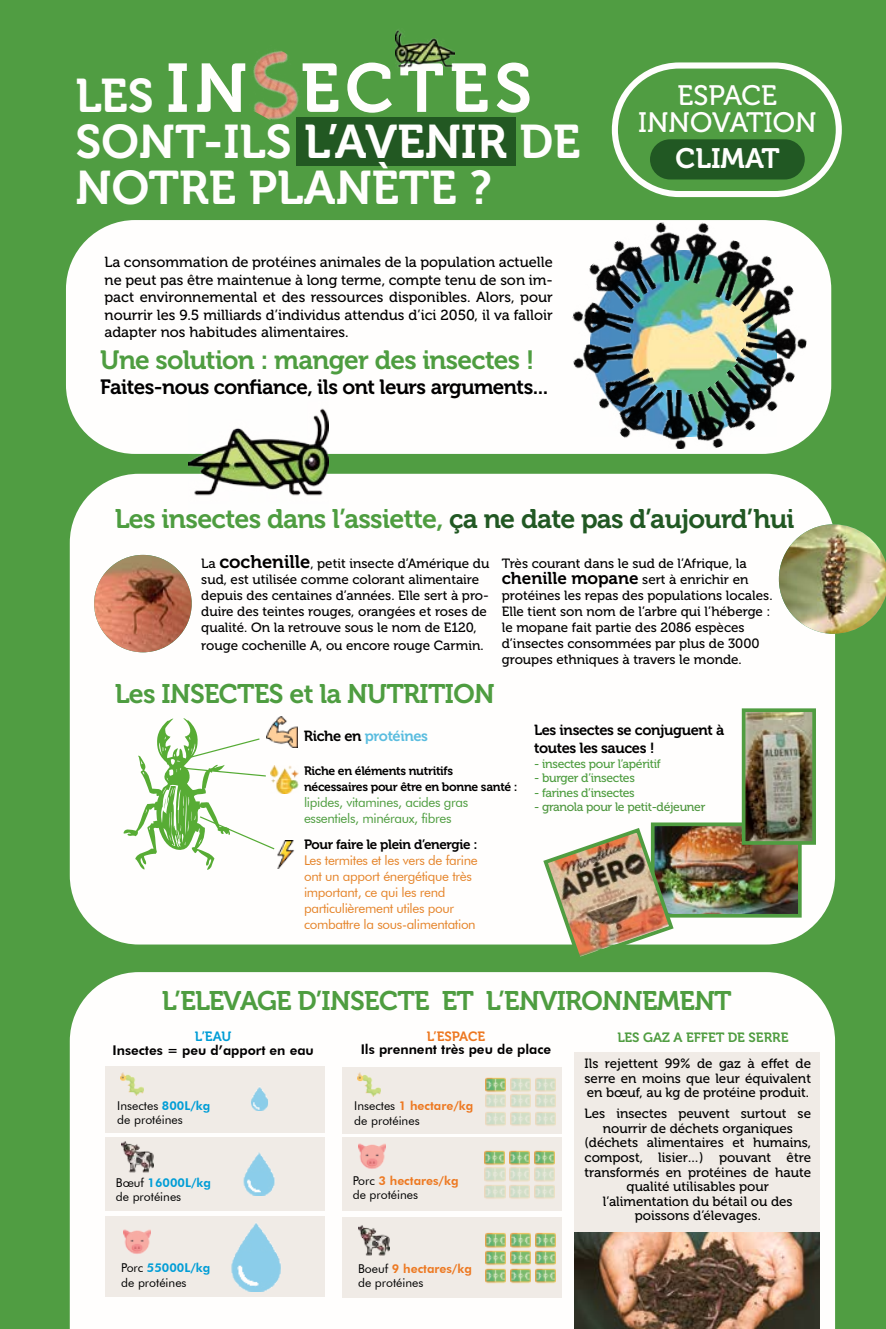
<style>
.page{position:relative;width:886px;height:1329px;background:#509d42}
.page>*{position:absolute;margin:0;border:0;box-sizing:border-box;transform-origin:0 0}
.t1{font:68.38px "Museo 700";letter-spacing:.08em;color:#fffefd}
.t2{font:47.12px/45.9px "Museo 700";color:#fffefd}
.t3{font:28px/26.8px "Museo 500";color:#fffefd;text-align:center}
.t4{font:28px "Museo 700";color:#fffefd}
.t5{font:26.75px "Museo 700";letter-spacing:-.025em;color:#4e9d40}
.t6{font:26.25px "Museo 700";letter-spacing:-.025em;color:#4e9d40}
.t7{font:20.62px "Museo 700";letter-spacing:-.025em;color:#000}
.t8{font:14.62px/17.5px "Museo 500";color:#000;text-align:justify}
.t9{font:14.62px/17.5px "Museo 700";letter-spacing:-.025em;color:#000}
.t10{font:14.62px "Museo 700";letter-spacing:-.025em;color:#5bbddf}
.t11{font:13.38px/16.1px "Museo 500";color:#000}
.t12{font:13.38px/16.1px "Futura BT";letter-spacing:-.025em;color:#e5842a}
.t13{font:800 13.38px/13.4px "Futura BT";color:#000;text-align:center}
.t14{font:13.38px/16.1px "Futura BT";letter-spacing:-.025em;color:#4e9d3f}
.t15{font:12.12px/14.6px "Futura BT";color:#000}
.t16{font:12.12px "Museo 500";letter-spacing:-.025em;color:#4e9d40}
.t17{font:12.12px/16.1px "Museo 700";letter-spacing:-.025em;color:#000}
.t18{font:12.12px "Museo 500";letter-spacing:-.025em;color:#4f973f}
.s1{font-size:47.12px}
.s2{color:#215823}
.s3{font-family:"Museo 700";font-size:18.25px}
.s4{font-family:"Museo 700";font-size:17px}
.s5{color:#000}
.s6{font-family:"Museo 700";color:#000}
.s7{font-family:"Museo 700";font-weight:400;color:#009dd6}
.s8{font-weight:800;color:#009dd6}
.s9{font-family:"Museo 700";font-weight:400;color:#ed7821}
.s10{font-weight:800;color:#ed7922}
.s11{font-family:"Museo 700";color:#509d41}
</style>
<div class="page">
<div style="left:296px;top:117px;width:220px;height:49px;background:#225822"></div>
<div style="left:66px;top:220px;width:765px;height:234px;background:#fffefd;border-radius:69px"></div>
<img style="left:253px;top:51px;width:46px;height:69px">
<img style="left:396px;top:29px;width:58px;height:39px">
<img style="left:639px;top:290px;width:89px;height:92px">
<img style="left:634px;top:220px;width:26px;height:6px">
<img style="left:660px;top:220px;width:76px;height:70px">
<img style="left:692px;top:232px;width:44px;height:75px">
<img style="left:712px;top:241px;width:60px;height:83px">
<img style="left:728px;top:266px;width:66px;height:61px">
<img style="left:589px;top:264px;width:67px;height:63px">
<img style="left:742px;top:308px;width:65px;height:37px">
<img style="left:725px;top:327px;width:81px;height:51px">
<img style="left:593px;top:226px;width:81px;height:80px">
<img style="left:691px;top:366px;width:19px;height:16px">
<img style="left:668px;top:382px;width:75px;height:72px">
<img style="left:681px;top:389px;width:25px;height:61px">
<img style="left:619px;top:369px;width:62px;height:84px">
<img style="left:598px;top:349px;width:66px;height:79px">
<img style="left:710px;top:347px;width:84px;height:84px">
<img style="left:572px;top:283px;width:67px;height:73px">
<img style="left:572px;top:323px;width:64px;height:66px">
<div style="left:70px;top:474px;width:765px;height:470px;background:#fffefd;border-radius:69px"></div>
<img style="left:94px;top:555px;width:98px;height:97px;border-radius:49px">
<img style="left:779px;top:524px;width:107px;height:110px">
<div style="left:70px;top:972px;width:765px;height:357px;background:#fffefd"></div>
<img style="left:189px;top:408px;width:140px;height:88px">
<img style="left:276px;top:717px;width:22px;height:30px">
<img style="left:276px;top:766px;width:23px;height:28px">
<img style="left:277px;top:840px;width:18px;height:28px">
<svg style="left:123px;top:718px;width:153px;height:152px"></svg>
<img style="left:676px;top:827px;width:121px;height:85px">
<div style="left:651px;top:822px;width:151px;height:95px;border:4px solid #509d41"></div>
<img style="left:541px;top:825px;width:135px;height:132px">
<div style="left:105px;top:1067px;width:219px;height:66px;background:#f0ebe6"></div>
<img style="left:747px;top:713px;width:64px;height:127px">
<div style="left:742px;top:708px;width:74px;height:137px;border:4px solid #509d41"></div>
<img style="left:251px;top:1087px;width:17px;height:23px">
<div style="left:105px;top:1137px;width:219px;height:73px;background:#f0ebe6"></div>
<img style="left:243px;top:1152px;width:32px;height:43px">
<div style="left:105px;top:1216px;width:219px;height:81px;background:#f0ebe6"></div>
<img style="left:231px;top:1223px;width:50px;height:68px">
<img style="left:124px;top:1229px;width:27px;height:25px">
<img style="left:120px;top:1072px;width:24px;height:24px">
<img style="left:121px;top:1141px;width:32px;height:32px">
<div style="left:342px;top:1067px;width:219px;height:66px;background:#f0ebe6"></div>
<div style="left:342px;top:1138px;width:219px;height:73px;background:#f0ebe6"></div>
<div style="left:342px;top:1217px;width:219px;height:81px;background:#f0ebe6"></div>
<img style="left:359px;top:1143px;width:27px;height:26px">
<img style="left:357px;top:1072px;width:24px;height:24px">
<img style="left:359px;top:1225px;width:30px;height:30px">
<img style="left:484px;top:1150px;width:21px;height:18px">
<img style="left:509px;top:1150px;width:20px;height:18px">
<img style="left:534px;top:1150px;width:20px;height:18px">
<img style="left:485px;top:1232px;width:20px;height:15px">
<img style="left:510px;top:1232px;width:20px;height:15px">
<img style="left:535px;top:1232px;width:20px;height:15px">
<img style="left:485px;top:1247px;width:20px;height:18px">
<img style="left:510px;top:1247px;width:20px;height:18px">
<img style="left:535px;top:1247px;width:20px;height:18px">
<img style="left:485px;top:1265px;width:20px;height:19px">
<img style="left:510px;top:1265px;width:20px;height:19px">
<img style="left:535px;top:1265px;width:20px;height:19px">
<img style="left:485px;top:1164px;width:20px;height:18px">
<img style="left:510px;top:1164px;width:20px;height:18px">
<img style="left:535px;top:1164px;width:20px;height:18px">
<img style="left:485px;top:1185px;width:20px;height:14px">
<img style="left:510px;top:1185px;width:20px;height:14px">
<img style="left:535px;top:1185px;width:20px;height:14px">
<img style="left:485px;top:1077px;width:20px;height:15px">
<img style="left:510px;top:1078px;width:20px;height:13px">
<img style="left:535px;top:1078px;width:20px;height:13px">
<img style="left:486px;top:1091px;width:20px;height:17px">
<img style="left:574px;top:1231px;width:246px;height:98px">
<img style="left:511px;top:1091px;width:20px;height:17px">
<img style="left:536px;top:1091px;width:20px;height:17px">
<img style="left:486px;top:1112px;width:20px;height:14px">
<img style="left:511px;top:1112px;width:20px;height:14px">
<div style="left:574px;top:1052px;width:246px;height:179px;background:#f0ebe6"></div>
<img style="left:536px;top:1112px;width:20px;height:14px">
<div style="left:650px;top:139px;width:155px;height:40px;background:#215823;border-radius:20px"></div>
<div style="left:612px;top:62px;width:230px;height:135px;border:6px solid #fffefd;border-radius:64px"></div>
<p class="t1" style="left:76px;top:50px;width:458px"><span class="s1">LES</span> IN ECTES</p>
<p class="t2" style="left:76px;top:119px;width:506px">SONT-ILS L’AVENIR DE<br>NOTRE PLANÈTE ?</p>
<p class="t8" style="left:104px;top:254px;width:450px">La consommation de protéines animales de la population actuelle ne peut pas être maintenue à long terme, compte tenu de son im&shy;pact environnemental et des ressources disponibles. Alors, pour nourrir les 9.5 milliards d’individus attendus d’ici 2050, il va falloir adapter nos habitudes alimentaires.</p>
<p class="t6" style="left:100px;top:345px;width:436px">Une solution : manger des insectes !</p>
<p class="t7" style="left:100px;top:375px;width:449px">Faites-nous confiance, ils ont leurs arguments...</p>
<p class="t3" style="left:638px;top:83px;width:180px">ESPACE<br>INNOVATION</p>
<p class="t4" style="left:675px;top:142px;width:106px">CLIMAT</p>
<p class="t5" style="left:115px;top:504px;width:681px">Les insectes dans l’assiette, <span class="s2">ça ne date pas d’aujourd’hui</span></p>
<p class="t11" style="left:201px;top:555px;width:290px">La <span class="s3">cochenille</span>, petit insecte d’Amérique du sud, est utilisée comme colorant alimentaire depuis des centaines d’années. Elle sert à pro&shy;duire des teintes rouges, orangées et roses de qualité. On la retrouve sous le nom de E120,</p>
<p class="t11" style="left:201px;top:637px;width:284px">rouge cochenille A, ou encore rouge Carmin.</p>
<p class="t11" style="left:502px;top:555px;width:272px">Très courant dans le sud de l’Afrique, la <span class="s4">chenille mopane</span> sert à enrichir en protéines les repas des populations locales.<br>Elle tient son nom de l’arbre qui l’héberge : le mopane fait partie des 2086 espèces d’insectes consommées par plus de 3000 groupes ethniques à travers le monde.</p>
<p class="t5" style="left:115px;top:678px;width:381px">Les INSECTES et la NUTRITION</p>
<p class="t10" style="left:304px;top:727px;width:126px"><span class="s5">Riche en</span> protéines</p>
<p class="t17" style="left:304px;top:763px;width:215px">Riche en éléments nutritifs nécessaires pour être en bonne santé :</p>
<p class="t14" style="left:304px;top:794px;width:166px">lipides, vitamines, acides gras essentiels, minéraux, fibres</p>
<p class="t12" style="left:304px;top:836px;width:175px"><span class="s6">Pour faire le plein d’energie :<br></span>Les termites et les vers de farine ont un apport énergétique très important, ce qui les rend particulièrement utiles pour combattre la sous-alimentation</p>
<p class="t9" style="left:534px;top:722px;width:192px">Les insectes se conjuguent à toutes les sauces !</p>
<p class="t16" style="left:534px;top:757px;width:128px">- insectes pour l’apéritif</p>
<p class="t16" style="left:534px;top:771px;width:102px">- burger d’insectes</p>
<p class="t16" style="left:534px;top:786px;width:102px">- farines d’insectes</p>
<p class="t18" style="left:534px;top:800px;width:173px">- granola pour le petit-déjeuner</p>
<p class="t5" style="left:162px;top:986px;width:571px">L’ELEVAGE D’INSECTE ET L’ENVIRONNEMENT</p>
<p class="t13" style="left:112px;top:1030px;width:203px"><span class="s7">L’EAU<br></span>Insectes = peu d’apport en eau</p>
<p class="t15" style="left:117px;top:1098px;width:94px">Insectes <span class="s8">800L/kg </span>de protéines</p>
<p class="t15" style="left:116px;top:1175px;width:97px">Bœuf <span class="s8">16000L/kg </span>de protéines</p>
<p class="t13" style="left:361px;top:1029px;width:192px"><span class="s9">L’ESPACE<br></span>Ils prennent très peu de place</p>
<p class="t15" style="left:354px;top:1098px;width:121px">Insectes <span class="s10">1 hectare/kg </span>de protéines</p>
<p class="t15" style="left:353px;top:1173px;width:107px">Porc <span class="s10">3 hectares/kg </span>de protéines</p>
<p class="t11" style="left:584px;top:1024px;width:228px;line-height:26.1px;text-indent:33px"><span class="s11">LES GAZ A EFFET DE SERRE<br></span>Ils rejettent 99% de gaz à effet de</p>
<p class="t11" style="left:584px;top:1071px;width:228px;line-height:14.6px">serre en moins que leur équivalent en bœuf, au kg de protéine produit.</p>
<p class="t11" style="left:584px;top:1106px;width:228px;line-height:14.6px;text-align:center">Les insectes peuvent surtout se nourrir de déchets organiques (déchets alimentaires et humains, compost, lisier…) pouvant être transformés en protéines de haute qualité utilisables pour l’alimentation du bétail ou des poissons d’élevages.</p>
<p class="t15" style="left:121px;top:1260px;width:91px">Porc <span class="s8">55000L/kg </span>de protéines</p>
<p class="t15" style="left:358px;top:1261px;width:115px">Boeuf <span class="s10">9 hectares/kg </span>de protéines</p>
</div>
